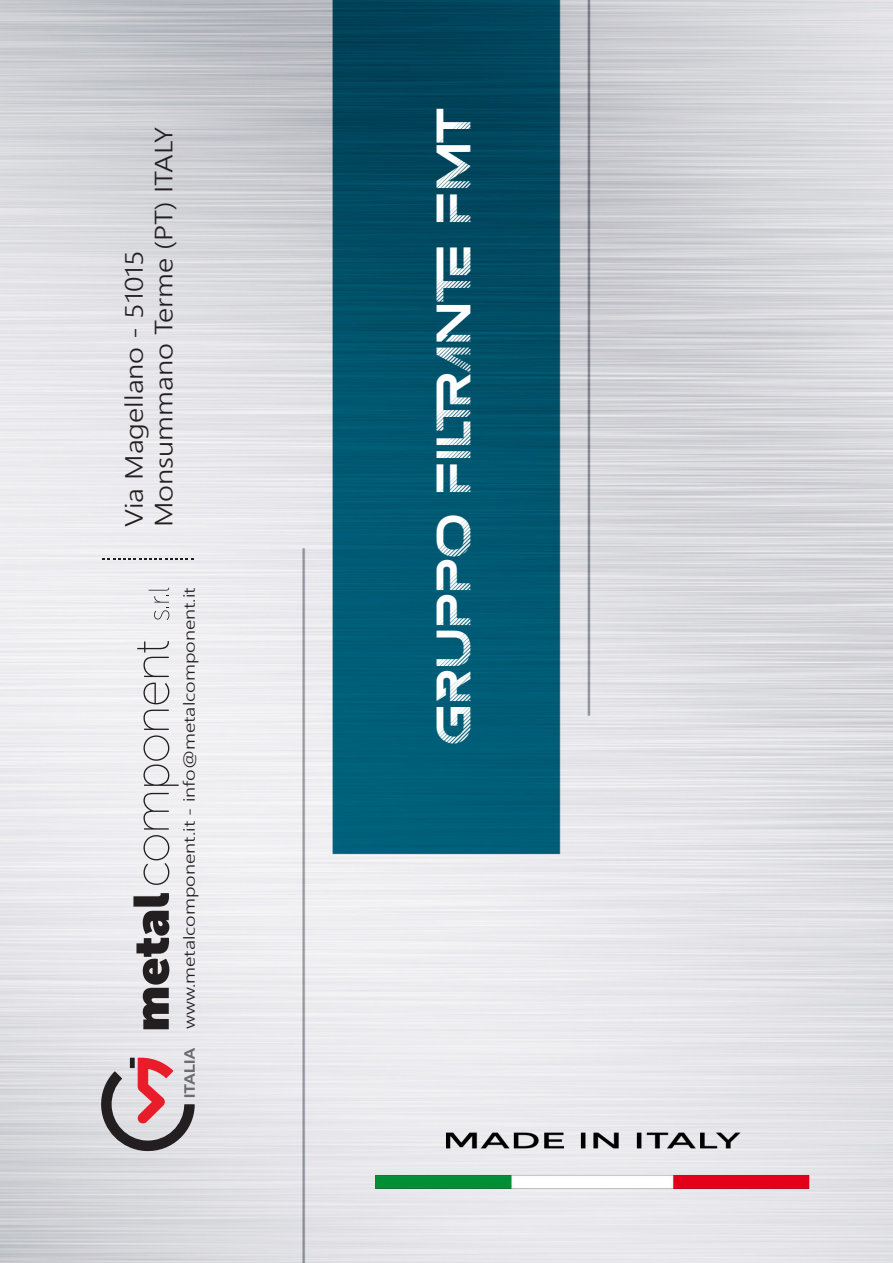
<style>
.page{position:relative;width:893px;height:1263px;background:#fff}
.page>*{position:absolute;margin:0;border:0;box-sizing:border-box;transform-origin:0 0}
.t1{font:36px "THESOLSTICE";color:#fff}
.t2{font:300 24.9px/29.8px "Nirmala UI";color:#231f20;scale:1.18 1}
.t3{font:300 15.9px "Nirmala UI";color:#231f20;scale:1.27 1}
</style>
<div class="page">
<img style="left:0;top:0;width:893px;height:1263px">
<svg style="left:143px;top:793px;width:26px;height:92px"></svg>
<svg style="left:143px;top:710px;width:36px;height:76px"></svg>
<svg style="left:143px;top:683px;width:26px;height:21px"></svg>
<svg style="left:137px;top:641px;width:32px;height:36px"></svg>
<svg style="left:133px;top:893px;width:36px;height:136px;background:#7d7a7d"></svg>
<svg style="left:100px;top:1048px;width:95px;height:105px;background:#bea6ab"></svg>
<svg style="left:149px;top:588px;width:20px;height:32px"></svg>
<svg style="left:102px;top:558px;width:92px;height:2px"></svg>
<img style="left:346px;top:1111px;width:493px;height:98px">
<p class="t2" style="left:118px;top:527px;width:341px;rotate:-90deg">Via Magellano - 51015<br>Monsummano Terme (PT) ITALY</p>
<p class="t3" style="left:176px;top:1029px;width:349px;rotate:-90deg">www.metalcomponent.it - info@metalcomponent.it</p>
<p class="t1" style="left:437px;top:745px;width:638px;rotate:-90deg">Gruppo Filtrante FMT</p>
</div>
